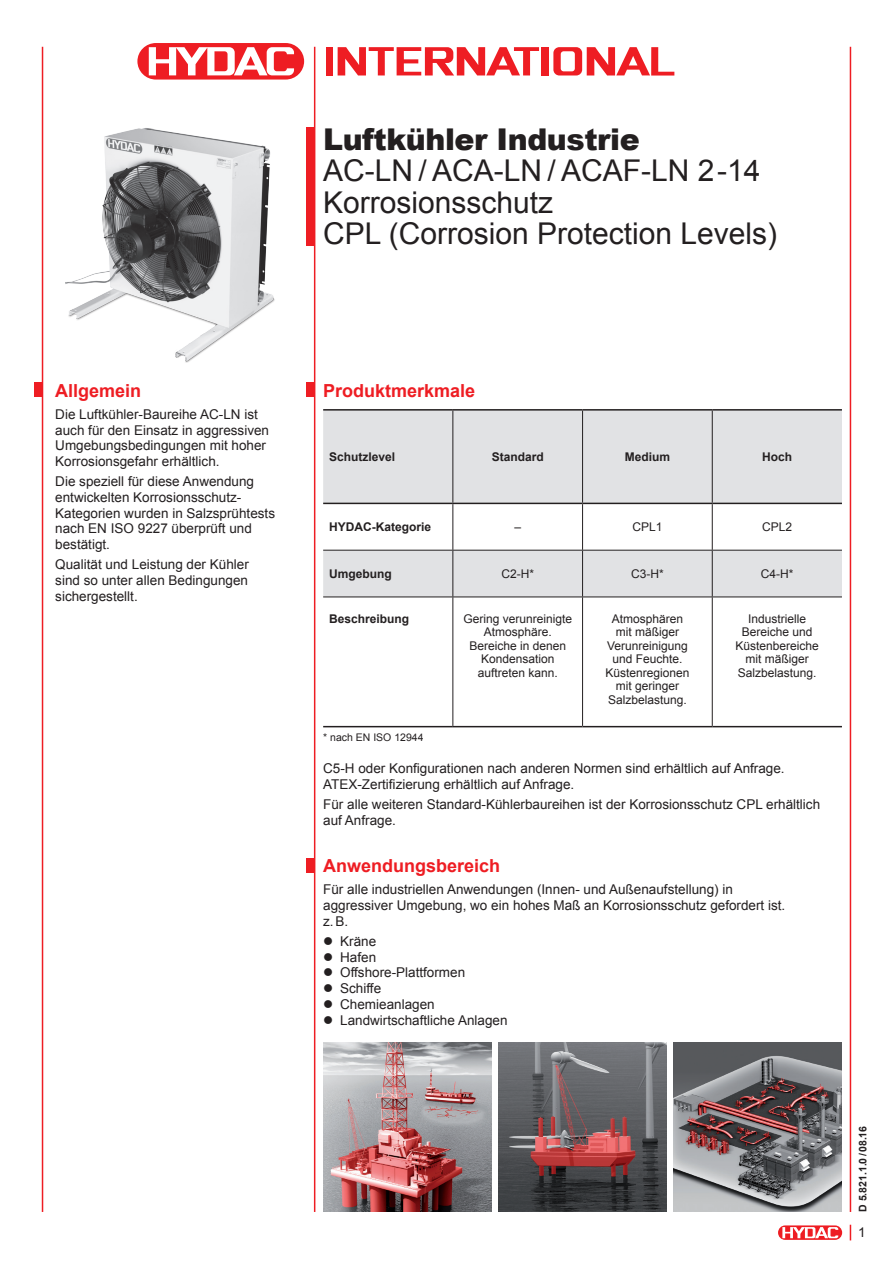
<style>
.page{position:relative;width:893px;height:1263px;background:#fff}
.page>*{position:absolute;margin:0;border:0;box-sizing:border-box;transform-origin:0 0}
.t1{font:30px/31.5px "Arial";color:#231f20}
.t2{font:900 30px "Arial";letter-spacing:-.015em;color:#231f20}
.t3{font:700 18px "Arial";color:#ee1d23}
.t4{font:13.5px/15.8px "Arial";color:#231f20}
.t5{font:12px/13.5px "Arial";color:#231f20;text-align:center}
.t6{font:700 12px "Arial";color:#231f20}
.t7{font:700 10.5px "Arial";color:#231f20}
.t8{font:10.5px "Arial";color:#231f20}
</style>
<div class="page">
<div style="left:777px;top:1225px;width:66px;height:15px;border:1px solid #fff;border-radius:7px"></div>
<svg style="left:778px;top:1225px;width:64px;height:15px"></svg>
<svg style="left:782px;top:1227px;width:56px;height:11px"></svg>
<hr style="left:42px;top:47px;width:1px;height:1165px;background:#ee1d23">
<hr style="left:850px;top:47px;width:1px;height:1165px;background:#ee1d23">
<svg style="left:850px;top:1225px;width:1px;height:15px"></svg>
<hr style="left:314px;top:47px;width:1px;height:1165px;background:#ee1d23">
<div style="left:306px;top:128px;width:9px;height:118px;background:#ee1d23"></div>
<div style="left:136px;top:42px;width:169px;height:39px;border:3px solid #fff;border-radius:18px"></div>
<div style="left:137px;top:43px;width:167px;height:37px;background:#ee1d23;border-radius:18px"></div>
<svg style="left:149px;top:47px;width:145px;height:28px"></svg>
<div style="left:326px;top:47px;width:7px;height:29px;background:#ee1d23"></div>
<div style="left:541px;top:47px;width:8px;height:29px;background:#ee1d23"></div>
<svg style="left:553px;top:47px;width:121px;height:29px"></svg>
<svg style="left:338px;top:47px;width:201px;height:29px"></svg>
<div style="left:34px;top:382px;width:9px;height:15px;background:#ee1d23"></div>
<div style="left:306px;top:382px;width:9px;height:15px;background:#ee1d23"></div>
<div style="left:306px;top:858px;width:9px;height:15px;background:#ee1d23"></div>
<img style="left:65px;top:128px;width:210px;height:234px">
<svg style="left:323px;top:411px;width:519px;height:186px;fill:#e1e2e4"></svg>
<hr style="left:323px;top:409px;width:130px;height:2px;background:#231f20">
<hr style="left:453px;top:409px;width:130px;height:2px;background:#231f20">
<hr style="left:583px;top:409px;width:129px;height:2px;background:#231f20">
<hr style="left:712px;top:409px;width:130px;height:2px;background:#231f20">
<hr style="left:323px;top:726px;width:130px;height:1px;background:#231f20">
<hr style="left:453px;top:726px;width:130px;height:1px;background:#231f20">
<hr style="left:583px;top:726px;width:129px;height:1px;background:#231f20">
<hr style="left:712px;top:726px;width:130px;height:1px;background:#231f20">
<hr style="left:452px;top:411px;width:1px;height:92px;background:#231f20">
<hr style="left:582px;top:411px;width:1px;height:92px;background:#231f20">
<hr style="left:712px;top:411px;width:1px;height:92px;background:#231f20">
<hr style="left:452px;top:504px;width:1px;height:46px;background:#231f20">
<hr style="left:582px;top:504px;width:1px;height:46px;background:#231f20">
<hr style="left:712px;top:504px;width:1px;height:46px;background:#231f20">
<hr style="left:452px;top:550px;width:1px;height:47px;background:#231f20">
<hr style="left:582px;top:550px;width:1px;height:47px;background:#231f20">
<hr style="left:712px;top:550px;width:1px;height:47px;background:#231f20">
<hr style="left:452px;top:597px;width:1px;height:129px;background:#231f20">
<hr style="left:582px;top:597px;width:1px;height:129px;background:#231f20">
<hr style="left:712px;top:597px;width:1px;height:129px;background:#231f20">
<hr style="left:323px;top:597px;width:130px;height:1px;background:#231f20">
<hr style="left:453px;top:597px;width:130px;height:1px;background:#231f20">
<hr style="left:583px;top:597px;width:129px;height:1px;background:#231f20">
<hr style="left:712px;top:597px;width:130px;height:1px;background:#231f20">
<hr style="left:323px;top:550px;width:130px;height:1px;background:#231f20">
<hr style="left:453px;top:550px;width:130px;height:1px;background:#231f20">
<hr style="left:583px;top:550px;width:129px;height:1px;background:#231f20">
<hr style="left:712px;top:550px;width:130px;height:1px;background:#231f20">
<hr style="left:323px;top:503px;width:130px;height:1px;background:#231f20">
<hr style="left:453px;top:503px;width:130px;height:1px;background:#231f20">
<hr style="left:583px;top:503px;width:129px;height:1px;background:#231f20">
<hr style="left:712px;top:503px;width:130px;height:1px;background:#231f20">
<img style="left:323px;top:1043px;width:169px;height:168px">
<img style="left:673px;top:1043px;width:169px;height:168px">
<img style="left:498px;top:1043px;width:169px;height:168px">
<h1 class="t2" style="left:323px;top:117px;width:318px">Luftkühler Industrie</h1>
<h1 class="t1" style="left:323px;top:155px;width:456px">AC-LN / ACA-LN / ACAF-LN 2-14<br>Korrosionsschutz<br>CPL (Corrosion Protection Levels)</h1>
<h2 class="t3" style="left:55px;top:378px;width:88px">Allgemein</h2>
<p class="t4" style="left:55px;top:406px;width:215px">Die Luftkühler-Baureihe AC-LN ist auch für den Einsatz in aggressiven Umgebungsbedingungen mit hoher Korrosionsgefahr erhältlich.</p>
<p class="t4" style="left:55px;top:474px;width:221px">Die speziell für diese Anwendung entwickelten Korrosionsschutz-<br>Kategorien wurden in Salzsprühtests nach EN ISO 9227 überprüft und bestätigt.</p>
<p class="t4" style="left:55px;top:557px;width:195px;text-align:justify">Qualität und Leistung der Kühler sind so unter allen Bedingungen sichergestellt.</p>
<h2 class="t3" style="left:323px;top:378px;width:154px">Produktmerkmale</h2>
<p class="t6" style="left:329px;top:449px;width:68px">Schutzlevel</p>
<p class="t6" style="left:492px;top:449px;width:54px">Standard</p>
<p class="t6" style="left:625px;top:449px;width:47px">Medium</p>
<p class="t6" style="left:762px;top:449px;width:32px">Hoch</p>
<p class="t6" style="left:329px;top:519px;width:103px">HYDAC-Kategorie</p>
<p class="t5" style="left:514px;top:520px;width:8px">–</p>
<p class="t5" style="left:632px;top:520px;width:32px">CPL1</p>
<p class="t5" style="left:762px;top:520px;width:32px">CPL2</p>
<p class="t6" style="left:329px;top:566px;width:64px">Umgebung</p>
<p class="t5" style="left:501px;top:567px;width:34px">C2-H*</p>
<p class="t5" style="left:631px;top:567px;width:34px">C3-H*</p>
<p class="t5" style="left:761px;top:567px;width:34px">C4-H*</p>
<p class="t6" style="left:329px;top:610px;width:82px">Beschreibung</p>
<p class="t5" style="left:463px;top:612px;width:110px">Gering verunreinigte<br>Atmosphäre.<br>Bereiche in denen<br>Kondensation auftreten kann.</p>
<p class="t5" style="left:605px;top:612px;width:86px">Atmosphären mit mäßiger<br>Verunreinigung und Feuchte.<br>Küstenregionen mit geringer<br>Salzbelastung.</p>
<p class="t5" style="left:735px;top:612px;width:85px">Industrielle<br>Bereiche und<br>Küstenbereiche mit mäßiger<br>Salzbelastung.</p>
<p class="t8" style="left:323px;top:730px;width:102px">* nach EN ISO 12944</p>
<p class="t4" style="left:323px;top:761px;width:463px">C5-H oder Konfigurationen nach anderen Normen sind erhältlich auf Anfrage.<br>ATEX-Zertifizierung erhältlich auf Anfrage.</p>
<p class="t4" style="left:323px;top:797px;width:498px">Für alle weiteren Standard-Kühlerbaureihen ist der Korrosionsschutz CPL erhältlich auf Anfrage.</p>
<h2 class="t3" style="left:323px;top:854px;width:179px">Anwendungsbereich</h2>
<p class="t4" style="left:323px;top:882px;width:464px">Für alle industriellen Anwendungen (Innen- und Außenaufstellung) in aggressiver Umgebung, wo ein hohes Maß an Korrosionsschutz gefordert ist. z.B.</p>
<p class="t4" style="left:323px;top:933px;width:55px">● Kräne</p>
<p class="t4" style="left:323px;top:949px;width:55px">● Hafen</p>
<p class="t4" style="left:323px;top:965px;width:144px">● Offshore-Plattformen</p>
<p class="t4" style="left:323px;top:980px;width:60px">● Schiffe</p>
<p class="t4" style="left:323px;top:996px;width:113px">● Chemieanlagen</p>
<p class="t4" style="left:323px;top:1012px;width:186px">● Landwirtschaftliche Anlagen</p>
<p class="t7" style="left:856px;top:1212px;width:88px;rotate:-90deg">D 5.821.1.0/08.16</p>
<p class="t4" style="left:858px;top:1224px;width:9px">1</p>
</div>
